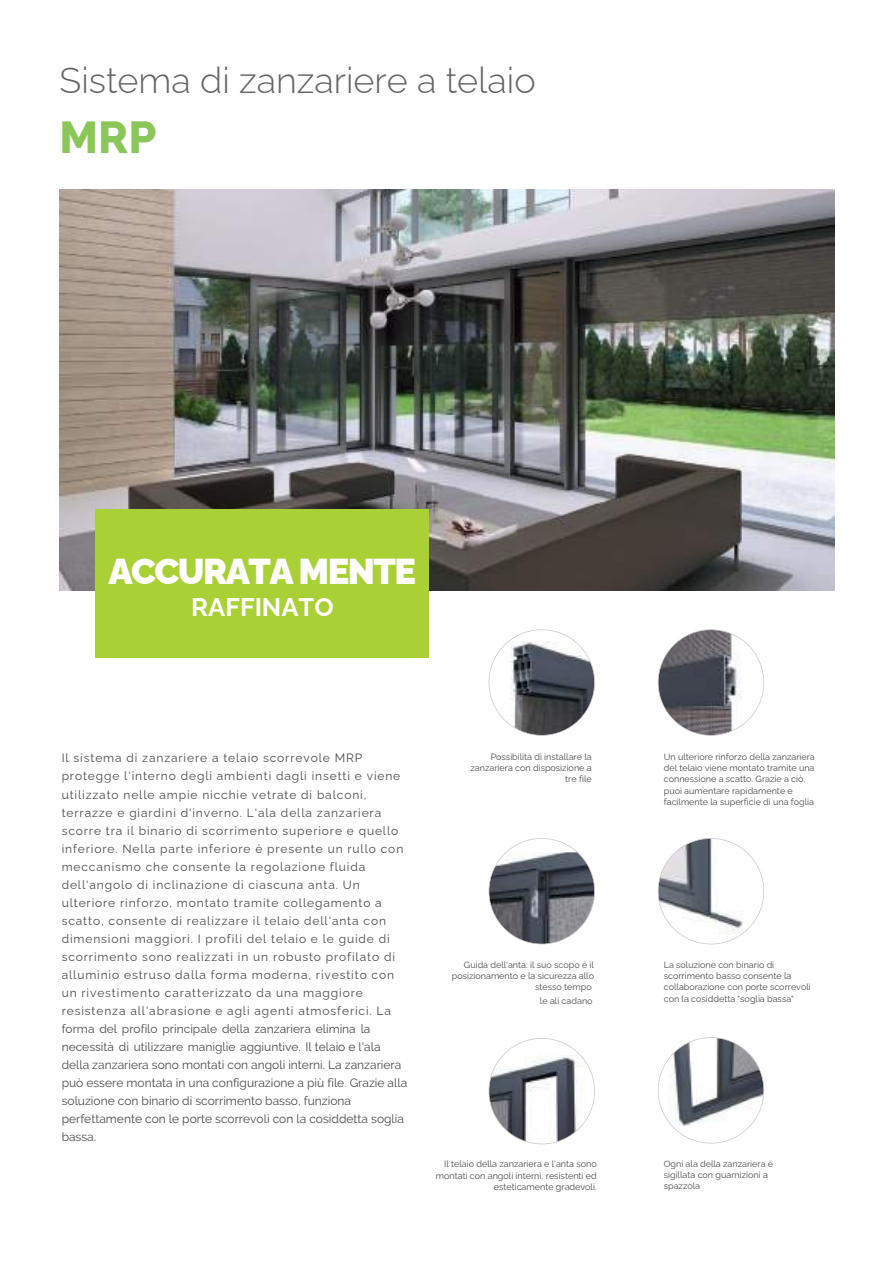
<style>
.page{position:relative;width:894px;height:1264px;background:#fff}
.page>*{position:absolute;margin:0;border:0;box-sizing:border-box;transform-origin:0 0}
.t1{font:800 45px "Raleway";color:#8bc758}
.t2{font:300 36px "Raleway";color:#656365}
.t3{font:900 36px "Raleway";letter-spacing:-.04em;color:#fff}
.t4{font:700 25.5px "Raleway";color:#fff}
.t5{font:12px/18px "Raleway";letter-spacing:.075em;color:#4e4b4c}
.t6{font:9px/11.2px "Raleway";color:#4e4b4c;text-align:right}
</style>
<div class="page">
<img style="left:60px;top:189px;width:773px;height:401px">
<svg style="left:657px;top:629px;width:107px;height:106px"></svg>
<svg style="left:657px;top:838px;width:107px;height:106px"></svg>
<svg style="left:488px;top:629px;width:106px;height:106px"></svg>
<svg style="left:488px;top:838px;width:106px;height:106px"></svg>
<svg style="left:488px;top:1038px;width:106px;height:106px"></svg>
<svg style="left:657px;top:1037px;width:107px;height:106px"></svg>
<div style="left:96px;top:509px;width:332px;height:148px;background:#a9d035"></div>
<p class="t2" style="left:60px;top:59px;width:477px">Sistema di zanzariere a telaio</p>
<p class="t1" style="left:60px;top:111px;width:98px">MRP</p>
<p class="t3" style="left:108px;top:550px;width:309px">ACCURATA MENTE</p>
<p class="t4" style="left:191px;top:592px;width:144px">RAFFINATO</p>
<p class="t5" style="left:62px;top:749px;width:347px">Il sistema di zanzariere a telaio scorrevole MRP protegge l'interno degli ambienti dagli insetti e viene utilizzato nelle ampie nicchie vetrate di balconi, terrazze e giardini d'inverno. L'ala della zanzariera scorre tra il binario di scorrimento superiore e quello inferiore. Nella parte inferiore è presente un rullo con meccanismo che consente la regolazione fluida dell'angolo di inclinazione di ciascuna anta. Un ulteriore rinforzo, montato tramite collegamento a scatto, consente di realizzare il telaio dell'anta con dimensioni maggiori. I profili del telaio e le guide di scorrimento sono realizzati in un robusto profilato di alluminio estruso dalla forma moderna, rivestito con un rivestimento caratterizzato da una maggiore resistenza all'abrasione e agli agenti atmosferici. La forma del profilo principale della zanzariera elimina la necessità di utilizzare maniglie aggiuntive. Il telaio e l'ala della zanzariera sono montati con angoli interni. La zanzariera può essere montata in una configurazione a più file. Grazie alla soluzione con binario di scorrimento basso, funziona perfettamente con le porte scorrevoli con la cosiddetta soglia bassa.</p>
<p class="t6" style="left:470px;top:751px;width:123px">Possibilità di installare la zanzariera con disposizione a tre file</p>
<p class="t6" style="left:452px;top:959px;width:144px">Guida dell'anta: il suo scopo è il posizionamento e la sicurezza allo stesso tempo</p>
<p class="t6" style="left:540px;top:995px;width:54px">le ali cadano</p>
<p class="t6" style="left:663px;top:751px;width:152px;text-align:left">Un ulteriore rinforzo della zanzariera del telaio viene montato tramite una connessione a scatto. Grazie a ciò, puoi aumentare rapidamente e facilmente la superficie di una foglia</p>
<p class="t6" style="left:663px;top:959px;width:148px;text-align:left">La soluzione con binario di scorrimento basso consente la collaborazione con porte scorrevoli con la cosiddetta "soglia bassa"</p>
<p class="t6" style="left:436px;top:1158px;width:162px">Il telaio della zanzariera e l'anta sono montati con angoli interni, resistenti ed esteticamente gradevoli.</p>
<p class="t6" style="left:663px;top:1158px;width:111px;text-align:left">Ogni ala della zanzariera è sigillata con guarnizioni a spazzola</p>
</div>
